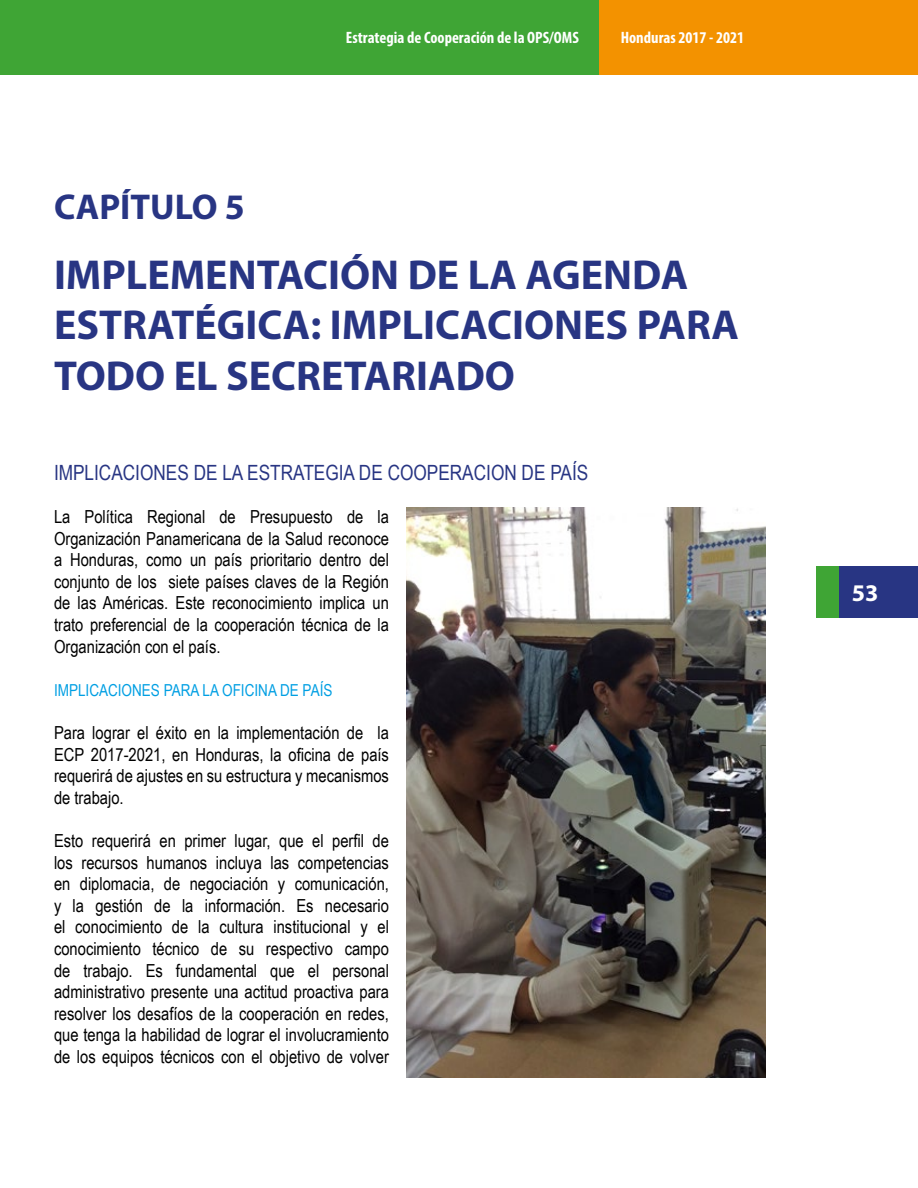
<style>
.page{position:relative;width:918px;height:1188px;background:#fff}
.page>*{position:absolute;margin:0;border:0;box-sizing:border-box;transform-origin:0 0}
.t1{font:700 42px/50.4px "Myriad Pro";color:#283583}
.t2{font:700 36px "Myriad Pro";color:#283583}
.t3{font:700 24px "Myriad Pro";color:#fff}
.t4{font:21px "Arial Narrow";color:#283583}
.t5{font:18px/21.6px "Arial Narrow";color:#000;text-align:justify}
.t6{font:700 condensed 16.5px "Myriad Pro";color:#fff}
.t7{font:16.5px "Arial Narrow";color:#009fe3}
</style>
<div class="page">
<div style="left:0;top:0;width:600px;height:74px;background:#3fa535"></div>
<div style="left:600px;top:0;width:318px;height:74px;background:#f39200"></div>
<div style="left:816px;top:566px;width:101px;height:52px;background:#283583"></div>
<div style="left:816px;top:566px;width:22px;height:52px;background:#3fa535"></div>
<img style="left:406px;top:507px;width:359px;height:571px">
<p class="t6" style="left:346px;top:27px;width:234px">Estrategia de Cooperación de la OPS/OMS</p>
<p class="t6" style="left:621px;top:27px;width:125px">Honduras 2017 - 2021</p>
<h2 class="t2" style="left:54px;top:183px;width:192px">CAPÍTULO 5</h2>
<h1 class="t1" style="left:54px;top:248px;width:687px">IMPLEMENTACIÓN DE LA AGENDA<br>ESTRATÉGICA: IMPLICACIONES PARA<br>TODO EL SECRETARIADO</h1>
<p class="t4" style="left:54px;top:457px;width:536px">IMPLICACIONES DE LA ESTRATEGIA DE COOPERACION DE PAÍS</p>
<p class="t5" style="left:54px;top:505px;width:337px">La Política Regional de Presupuesto de la Organización Panamericana de la Salud reconoce a Honduras, como un país prioritario dentro del conjunto de los siete países claves de la Región de las Américas. Este reconocimiento implica un trato preferencial de la cooperación técnica de la Organización con el país.</p>
<p class="t7" style="left:54px;top:678px;width:280px">IMPLICACIONES PARA LA OFICINA DE PAÍS</p>
<p class="t5" style="left:54px;top:721px;width:337px">Para lograr el éxito en la implementación de la ECP 2017-2021, en Honduras, la oficina de país requerirá de ajustes en su estructura y mecanismos de trabajo.</p>
<p class="t5" style="left:54px;top:829px;width:337px">Esto requerirá en primer lugar, que el perfil de los recursos humanos incluya las competencias en diplomacia, de negociación y comunicación, y la gestión de la información. Es necesario el conocimiento de la cultura institucional y el conocimiento técnico de su respectivo campo de trabajo. Es fundamental que el personal administrativo presente una actitud proactiva para resolver los desafíos de la cooperación en redes, que tenga la habilidad de lograr el involucramiento de los equipos técnicos con el objetivo de volver</p>
<h3 class="t3" style="left:852px;top:577px;width:28px">53</h3>
</div>
